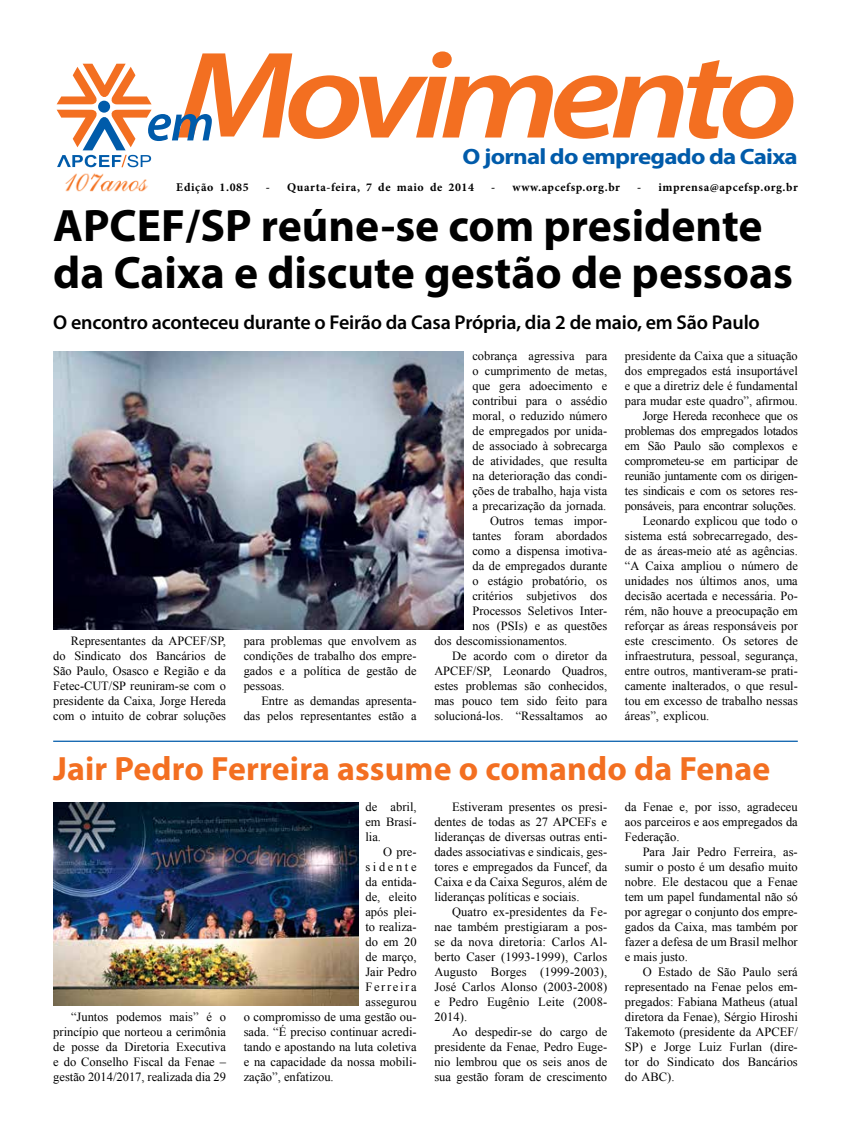
<style>
.page{position:relative;width:851px;height:1134px;background:#fff}
.page>*{position:absolute;margin:0;border:0;box-sizing:border-box;transform-origin:0 0}
.t1{font:italic 600 124.75px "Myriad Pro";letter-spacing:-.07em;color:#f36f21;scale:1.18 1}
.t2{font:700 45.62px/47.5px "Myriad Pro";color:#000}
.t3{font:700 33.75px "Myriad Pro";letter-spacing:.005em;color:#f36f21}
.t4{font:700 22.25px "Myriad Pro";letter-spacing:-.03em;color:#005baa;scale:1.12 1}
.t5{font:600 20px "Myriad Pro";letter-spacing:-.01em;color:#000}
.t6{font:12.5px/15px "Times New Roman";color:#000;text-align:justify}
.t7{font:12.5px "Times New Roman";letter-spacing:-.02em;color:#000}
.t8{font:12.5px "Times New Roman";letter-spacing:.135em;color:#000}
.t9{font:12.5px "Times New Roman";letter-spacing:.21em;color:#000}
.t10{font:700 11.88px "Minion Pro";letter-spacing:.05em;color:#000}
</style>
<div class="page">
<svg style="left:57px;top:64px;width:94px;height:40px"></svg>
<div style="left:98px;top:101px;width:12px;height:12px;background:#005baa;border-radius:50%"></div>
<svg style="left:57px;top:110px;width:155px;height:57px"></svg>
<img style="left:65px;top:173px;width:83px;height:19px">
<hr style="left:53px;top:741px;width:744px;height:1px;background:#005baa">
<img style="left:53px;top:352px;width:410px;height:278px">
<img style="left:53px;top:802px;width:305px;height:203px">
<h1 class="t1" style="left:176px;top:16px;width:528px">Movimento</h1>
<h3 class="t4" style="left:462px;top:142px;width:301px">O jornal do empregado da Caixa</h3>
<h2 class="t2" style="left:53px;top:200px;width:741px">APCEF/SP reúne-se com presidente da Caixa e discute gestão de pessoas</h2>
<p class="t10" style="left:176px;top:179px;width:74px">Edição 1.085</p>
<p class="t10" style="left:266px;top:179px;width:209px">- Quarta-feira, 7 de maio de 2014</p>
<p class="t10" style="left:491px;top:179px;width:130px">- www.apcefsp.org.br</p>
<p class="t10" style="left:637px;top:179px;width:162px">- imprensa@apcefsp.org.br</p>
<h3 class="t5" style="left:53px;top:310px;width:708px">O encontro aconteceu durante o Feirão da Casa Própria, dia 2 de maio, em São Paulo</h3>
<p class="t6" style="left:53px;top:633px;width:174px;text-indent:18px">Representantes da APCEF/SP, do Sindicato dos Bancários de São Paulo, Osasco e Região e da Fetec-CUT/SP reuniram-se com o presidente da Caixa, Jorge Hereda com o intuito de cobrar soluções</p>
<p class="t6" style="left:243px;top:633px;width:174px">para problemas que envolvem as condições de trabalho dos empre&shy;gados e a política de gestão de pessoas.</p>
<p class="t6" style="left:243px;top:693px;width:174px;text-align:right">Entre as demandas apresenta&shy;das pelos representantes estão a</p>
<p class="t6" style="left:472px;top:348px;width:136px">cobrança agressiva para</p>
<p class="t6" style="left:472px;top:363px;width:136px">o cumprimento de metas,</p>
<p class="t6" style="left:472px;top:378px;width:136px">que gera adoecimento e</p>
<p class="t6" style="left:472px;top:393px;width:136px">contribui para o assédio</p>
<p class="t6" style="left:472px;top:408px;width:136px">moral, o reduzido número</p>
<p class="t6" style="left:472px;top:423px;width:136px">de empregados por unida-</p>
<p class="t6" style="left:472px;top:438px;width:136px">de associado à sobrecarga</p>
<p class="t6" style="left:472px;top:453px;width:136px">de atividades, que resulta</p>
<p class="t6" style="left:472px;top:468px;width:136px">na deterioração das condi-</p>
<p class="t6" style="left:472px;top:483px;width:136px">ções de trabalho, haja vista</p>
<p class="t6" style="left:472px;top:498px;width:135px">a precarização da jornada.</p>
<p class="t6" style="left:490px;top:513px;width:118px">Outros temas impor-</p>
<p class="t6" style="left:472px;top:528px;width:136px">tantes foram abordados</p>
<p class="t6" style="left:472px;top:543px;width:136px">como a dispensa imotiva-</p>
<p class="t6" style="left:472px;top:558px;width:136px">da de empregados durante</p>
<p class="t6" style="left:472px;top:573px;width:136px">o estágio probatório, os</p>
<p class="t6" style="left:472px;top:588px;width:136px">critérios subjetivos dos</p>
<p class="t6" style="left:472px;top:603px;width:136px">Processos Seletivos Inter-</p>
<p class="t6" style="left:472px;top:618px;width:136px">nos (PSIs) e as questões</p>
<p class="t6" style="left:434px;top:633px;width:134px">dos descomissionamentos.</p>
<p class="t6" style="left:452px;top:648px;width:157px">De acordo com o diretor da</p>
<p class="t6" style="left:434px;top:663px;width:174px">APCEF/SP, Leonardo Quadros,</p>
<p class="t6" style="left:434px;top:678px;width:174px">estes problemas são conhecidos,</p>
<p class="t6" style="left:434px;top:693px;width:174px">mas pouco tem sido feito para</p>
<p class="t6" style="left:434px;top:708px;width:174px">solucioná-los. “Ressaltamos ao</p>
<p class="t6" style="left:625px;top:348px;width:174px">presidente da Caixa que a situação</p>
<p class="t6" style="left:625px;top:363px;width:174px">dos empregados está insuportável</p>
<p class="t6" style="left:625px;top:378px;width:174px">e que a diretriz dele é fundamental</p>
<p class="t6" style="left:625px;top:393px;width:174px">para mudar este quadro”, afirmou.</p>
<p class="t7" style="left:642px;top:407px;width:157px">Jorge Hereda reconhece que os</p>
<p class="t7" style="left:625px;top:422px;width:174px">problemas dos empregados lotados</p>
<p class="t7" style="left:625px;top:437px;width:174px">em São Paulo são complexos e</p>
<p class="t7" style="left:625px;top:452px;width:174px">comprometeu-se em participar de</p>
<p class="t7" style="left:625px;top:467px;width:174px">reunião juntamente com os dirigen-</p>
<p class="t7" style="left:625px;top:482px;width:174px">tes sindicais e com os setores res-</p>
<p class="t7" style="left:625px;top:497px;width:173px">ponsáveis, para encontrar soluções.</p>
<p class="t6" style="left:642px;top:513px;width:157px">Leonardo explicou que todo o</p>
<p class="t6" style="left:625px;top:528px;width:174px">sistema está sobrecarregado, des-</p>
<p class="t6" style="left:625px;top:543px;width:174px">de as áreas-meio até as agências.</p>
<p class="t6" style="left:625px;top:558px;width:174px">“A Caixa ampliou o número de</p>
<p class="t6" style="left:625px;top:573px;width:174px">unidades nos últimos anos, uma</p>
<p class="t6" style="left:625px;top:588px;width:174px">decisão acertada e necessária. Po-</p>
<p class="t6" style="left:625px;top:603px;width:174px">rém, não houve a preocupação em</p>
<p class="t6" style="left:625px;top:618px;width:174px">reforçar as áreas responsáveis por</p>
<p class="t6" style="left:625px;top:633px;width:174px">este crescimento. Os setores de</p>
<p class="t6" style="left:625px;top:648px;width:174px">infraestrutura, pessoal, segurança,</p>
<p class="t6" style="left:625px;top:663px;width:174px">entre outros, mantiveram-se prati-</p>
<p class="t6" style="left:625px;top:678px;width:174px">camente inalterados, o que resul-</p>
<p class="t6" style="left:625px;top:693px;width:174px">tou em excesso de trabalho nessas</p>
<p class="t6" style="left:625px;top:708px;width:86px">áreas”, explicou.</p>
<h3 class="t3" style="left:53px;top:747px;width:718px">Jair Pedro Ferreira assume o comando da Fenae</h3>
<p class="t6" style="left:53px;top:1009px;width:174px;text-indent:18px">“Juntos podemos mais” é o princípio que norteou a cerimônia de posse da Diretoria Executiva e do Conselho Fiscal da Fenae – gestão 2014/2017, realizada dia 29</p>
<p class="t6" style="left:365px;top:799px;width:53px">de abril, em Brasí&shy;lia.</p>
<p class="t6" style="left:383px;top:844px;width:35px">O pre-</p>
<p class="t9" style="left:365px;top:858px;width:53px">sidente</p>
<p class="t6" style="left:365px;top:874px;width:53px">da entida-</p>
<p class="t6" style="left:365px;top:889px;width:53px">de, eleito</p>
<p class="t6" style="left:365px;top:904px;width:53px">após plei-</p>
<p class="t6" style="left:365px;top:919px;width:53px">to realiza-</p>
<p class="t6" style="left:365px;top:934px;width:53px">do em 20</p>
<p class="t6" style="left:365px;top:949px;width:53px">de março,</p>
<p class="t6" style="left:365px;top:964px;width:53px">Jair Pedro</p>
<p class="t8" style="left:365px;top:978px;width:53px">Ferreira</p>
<p class="t6" style="left:365px;top:994px;width:53px">assegurou</p>
<p class="t6" style="left:244px;top:1009px;width:174px">o compromisso de uma gestão ou-</p>
<p class="t6" style="left:244px;top:1024px;width:174px">sada. “É preciso continuar acredi-</p>
<p class="t6" style="left:244px;top:1039px;width:174px">tando e apostando na luta coletiva</p>
<p class="t6" style="left:244px;top:1054px;width:174px">e na capacidade da nossa mobili-</p>
<p class="t6" style="left:244px;top:1069px;width:91px">zação”, enfatizou.</p>
<p class="t6" style="left:434px;top:799px;width:174px;text-indent:18px">Estiveram presentes os presi&shy;dentes de todas as 27 APCEFs e lideranças de diversas outras enti&shy;dades associativas e sindicais, ges&shy;tores e empregados da Funcef, da Caixa e da Caixa Seguros, além de lideranças políticas e sociais.</p>
<p class="t6" style="left:434px;top:904px;width:174px;text-indent:18px">Quatro ex-presidentes da Fe&shy;nae também prestigiaram a pos&shy;se da nova diretoria: Carlos Al&shy;berto Caser (1993-1999), Carlos Augusto Borges (1999-2003), José Carlos Alonso (2003-2008) e Pedro Eugênio Leite (2008- 2014).</p>
<p class="t6" style="left:434px;top:1024px;width:174px;text-indent:18px">Ao despedir-se do cargo de presidente da Fenae, Pedro Euge&shy;nio lembrou que os seis anos de sua gestão foram de crescimento</p>
<p class="t6" style="left:625px;top:799px;width:174px">da Fenae e, por isso, agradeceu aos parceiros e aos empregados da Federação.</p>
<p class="t6" style="left:625px;top:844px;width:174px;text-indent:18px">Para Jair Pedro Ferreira, as&shy;sumir o posto é um desafio muito nobre. Ele destacou que a Fenae tem um papel fundamental não só por agregar o conjunto dos empre&shy;gados da Caixa, mas também por fazer a defesa de um Brasil melhor e mais justo.</p>
<p class="t6" style="left:625px;top:964px;width:174px;text-indent:18px">O Estado de São Paulo será representado na Fenae pelos em&shy;pregados: Fabiana Matheus (atual diretora da Fenae), Sérgio Hiroshi Takemoto (presidente da APCEF/ SP) e Jorge Luiz Furlan (dire&shy;tor do Sindicato dos Bancários do ABC).</p>
</div>
